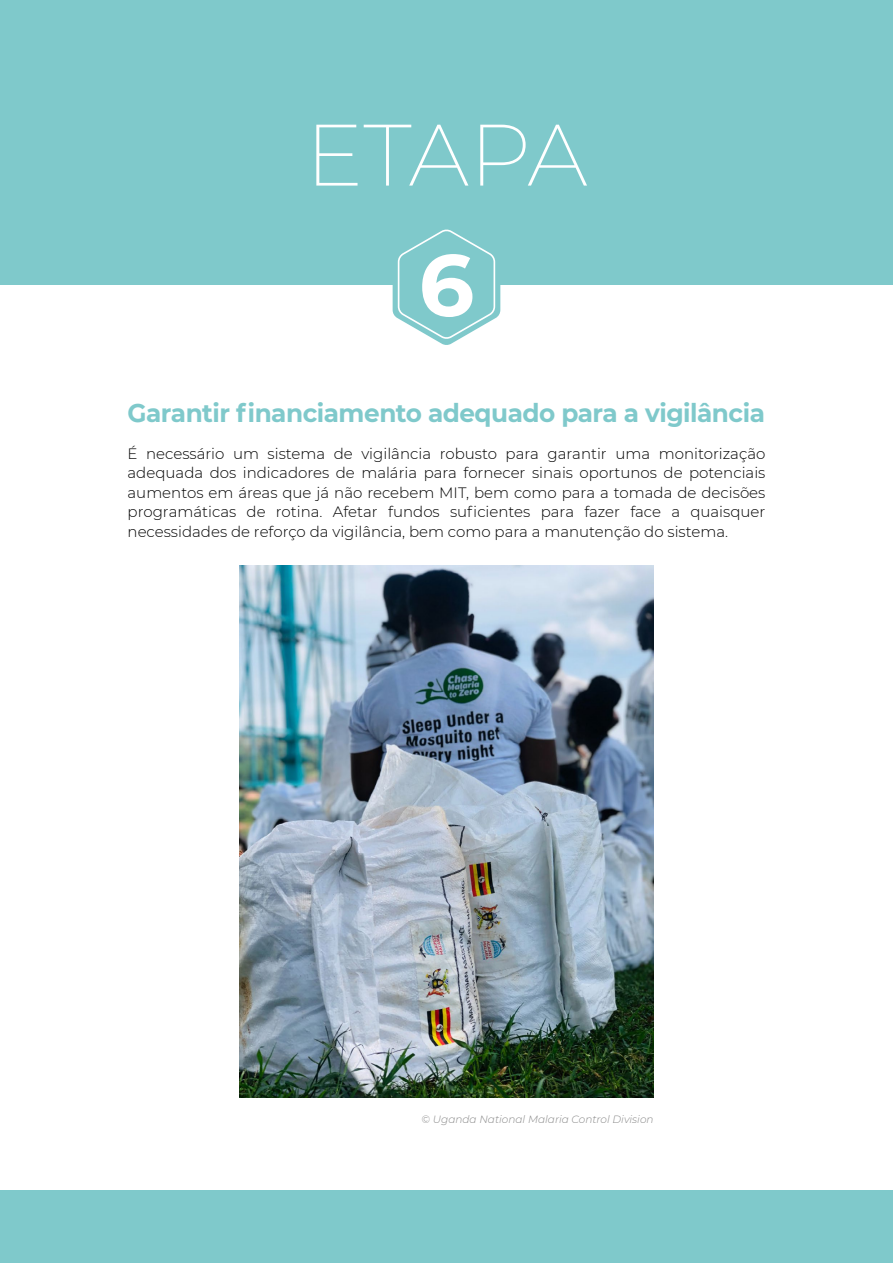
<style>
.page{position:relative;width:893px;height:1263px;background:#fff}
.page>*{position:absolute;margin:0;border:0;box-sizing:border-box;transform-origin:0 0}
.t1{font:200 87px "Montserrat";letter-spacing:-.015em;color:#fff}
.t2{font:700 87px "Montserrat";color:#fff}
.t3{font:700 25.5px "Montserrat";letter-spacing:-.02em;color:#7fc9cb}
.t4{font:300 15px/19.5px "Montserrat";color:#000;text-align:justify}
.t5{font:italic 300 10.5px "Montserrat";color:#878787}
</style>
<div class="page">
<div style="left:0;top:1191px;width:893px;height:72px;background:#7fc9cb"></div>
<div style="left:0;top:0;width:893px;height:285px;background:#7fc9cb"></div>
<svg style="left:393px;top:229px;width:107px;height:116px"></svg>
<img style="left:239px;top:565px;width:415px;height:532px">
<h1 class="t1" style="left:305px;top:96px;width:284px">ETAPA</h1>
<h1 class="t2" style="left:419px;top:222px;width:57px">6</h1>
<h2 class="t3" style="left:128px;top:395px;width:639px">Garantir financiamento adequado para a vigilância</h2>
<p class="t4" style="left:128px;top:443px;width:639px">É necessário um sistema de vigilância robusto para garantir uma monitorização adequada dos indicadores de malária para fornecer sinais oportunos de potenciais aumentos em áreas que já não recebem MIT, bem como para a tomada de decisões programáticas de rotina. Afetar fundos suficientes para fazer face a quaisquer necessidades de reforço da vigilância, bem como para a manutenção do sistema.</p>
<p class="t5" style="left:422px;top:1112px;width:233px">© Uganda National Malaria Control Division</p>
</div>
